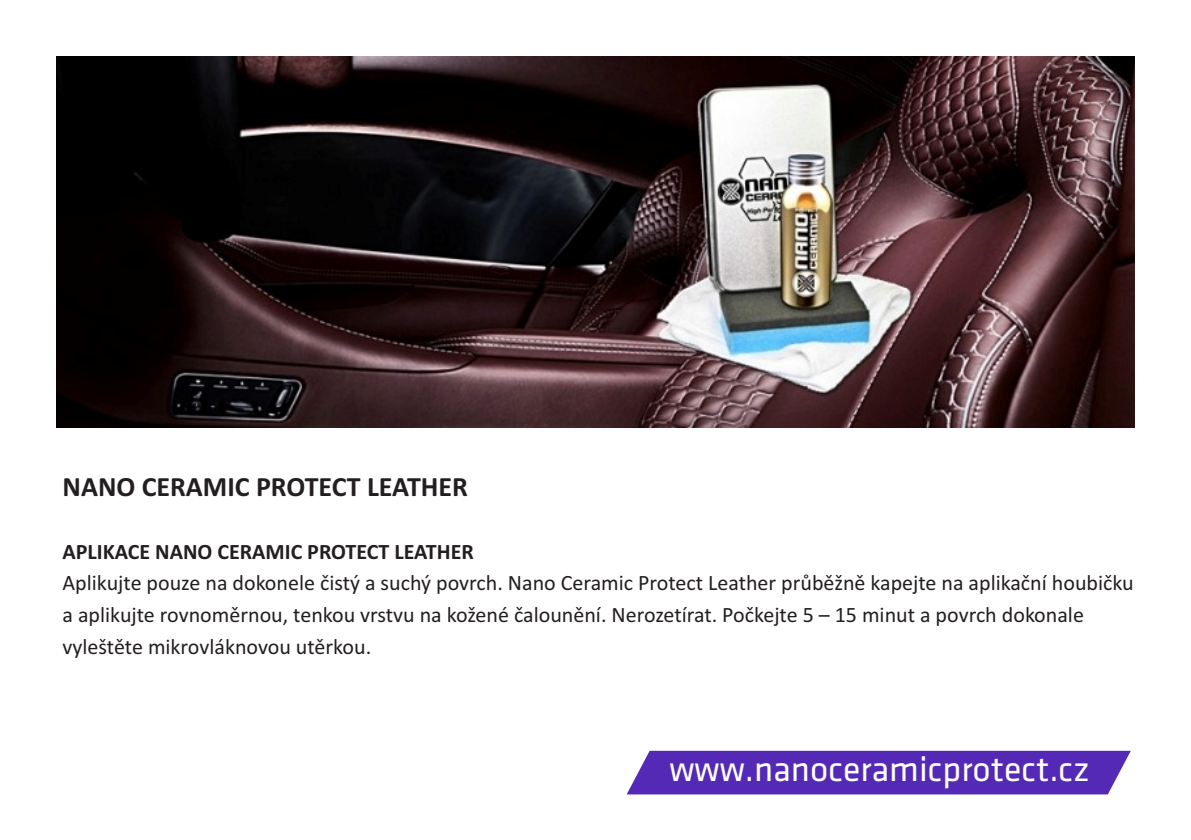
<style>
.page{position:relative;width:1191px;height:840px;background:#fff}
.page>*{position:absolute;margin:0;border:0;box-sizing:border-box;transform-origin:0 0}
.t1{font:36px "Klavika";color:#fff}
.t2{font:700 28px "Calibri";color:#231f20}
.t3{font:22px/31.6px "Calibri";color:#231f20}
.t4{font:700 22px "Calibri";color:#231f20}
</style>
<div class="page">
<img style="left:57px;top:56px;width:1077px;height:371px">
<div style="left:627px;top:750px;width:503px;height:44px;background:#5429b5"></div>
<p class="t2" style="left:63px;top:474px;width:407px">NANO CERAMIC PROTECT LEATHER</p>
<p class="t4" style="left:63px;top:542px;width:413px">APLIKACE NANO CERAMIC PROTECT LEATHER</p>
<p class="t3" style="left:63px;top:568px;width:1072px">Aplikujte pouze na dokonele čistý a suchý povrch. Nano Ceramic Protect Leather průběžně kapejte na aplikační houbičku a aplikujte rovnoměrnou, tenkou vrstvu na kožené čalounění. Nerozetírat. Počkejte 5 – 15 minut a povrch dokonale vyleštěte mikrovláknovou utěrkou.</p>
<h1 class="t1" style="left:669px;top:753px;width:422px">www.nanoceramicprotect.cz</h1>
</div>
